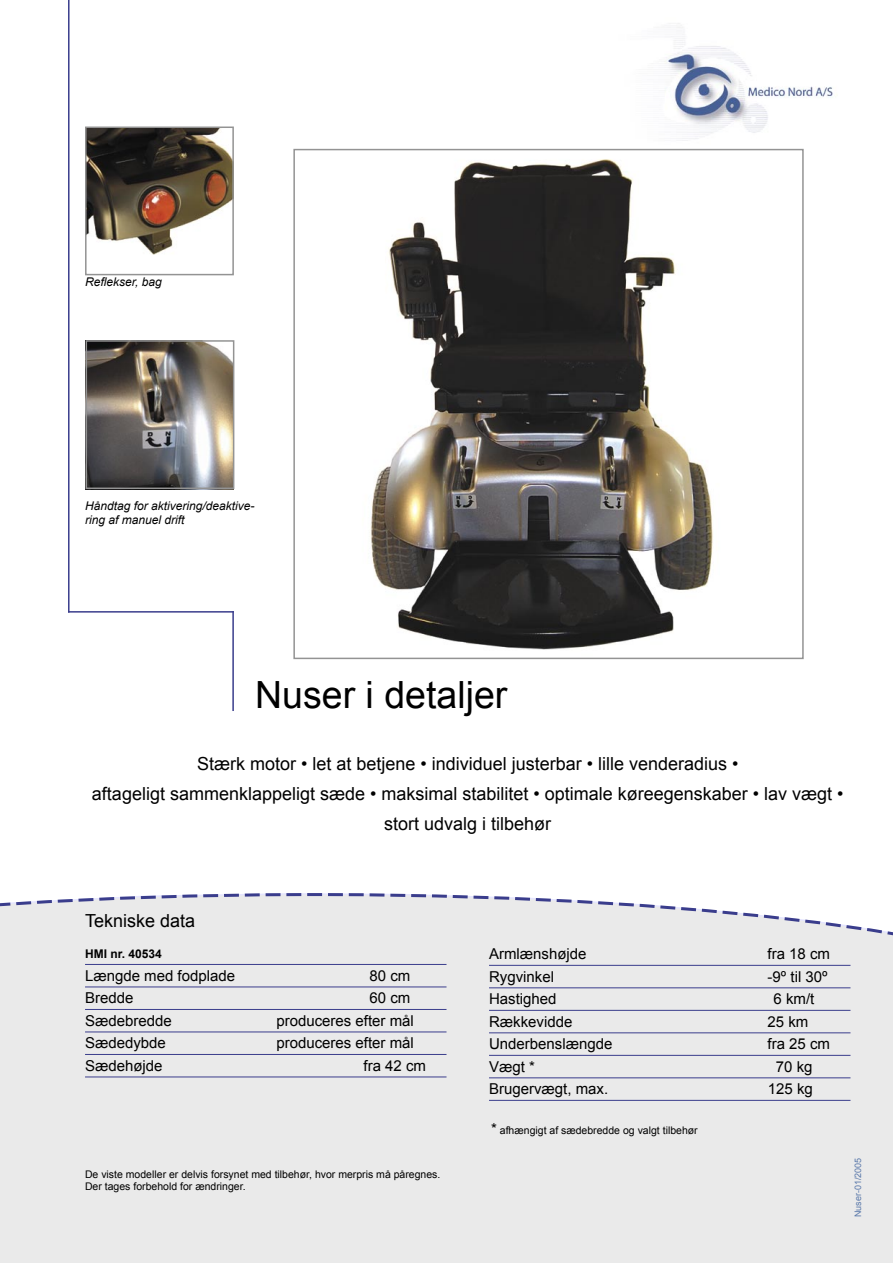
<style>
.page{position:relative;width:893px;height:1263px;background:#fff}
.page>*{position:absolute;margin:0;border:0;box-sizing:border-box;transform-origin:0 0}
.t1{font:37.5px "Arial";color:#000}
.t2{font:18px/30px "Arial";color:#000;text-align:center}
.t3{font:15px "Arial";color:#000}
.t4{font:italic 12px/14.4px "Arial";color:#000}
.t5{font:700 12px "Arial";color:#000}
.t6{font:10.5px "Arial";color:#000}
.t7{font:9px "Arial";color:#5c7aab}
.s1{font-size:15px}
</style>
<div class="page">
<div style="left:0;top:1154px;width:893px;height:109px;background:#eaeaea"></div>
<svg style="left:0;top:893px;width:893px;height:150px;background:#e7e7e9"></svg>
<div style="left:0;top:1043px;width:893px;height:111px;background:#eaeaea"></div>
<hr style="left:68px;top:0;width:2px;height:613px;background:#3a3d8c">
<hr style="left:68px;top:611px;width:166px;height:2px;background:#3a3d8c">
<hr style="left:232px;top:611px;width:2px;height:100px;background:#3a3d8c">
<hr style="left:85px;top:964px;width:361px;height:1px;background:#3a3d8c">
<hr style="left:85px;top:986px;width:361px;height:1px;background:#3a3d8c">
<hr style="left:85px;top:1009px;width:361px;height:1px;background:#3a3d8c">
<hr style="left:85px;top:1031px;width:361px;height:1px;background:#3a3d8c">
<hr style="left:85px;top:1054px;width:361px;height:1px;background:#3a3d8c">
<hr style="left:85px;top:1076px;width:361px;height:1px;background:#3a3d8c">
<hr style="left:489px;top:965px;width:361px;height:1px;background:#3a3d8c">
<hr style="left:489px;top:987px;width:361px;height:1px;background:#3a3d8c">
<hr style="left:489px;top:1010px;width:361px;height:1px;background:#3a3d8c">
<hr style="left:489px;top:1032px;width:361px;height:1px;background:#3a3d8c">
<hr style="left:489px;top:1055px;width:361px;height:1px;background:#3a3d8c">
<hr style="left:489px;top:1077px;width:361px;height:1px;background:#3a3d8c">
<hr style="left:489px;top:1100px;width:361px;height:1px;background:#3a3d8c">
<img style="left:561px;top:23px;width:272px;height:126px">
<img style="left:370px;top:159px;width:343px;height:491px">
<img style="left:88px;top:129px;width:143px;height:126px">
<img style="left:85px;top:340px;width:146px;height:149px">
<div style="left:86px;top:340px;width:148px;height:149px;border:2px solid #939393"></div>
<div style="left:85px;top:126px;width:149px;height:149px;border:2px solid #939393"></div>
<div style="left:293px;top:149px;width:511px;height:510px;border:2px solid #939393"></div>
<p class="t4" style="left:85px;top:275px;width:78px">Reflekser, bag</p>
<p class="t4" style="left:85px;top:498px;width:171px">Håndtag for aktivering/deaktive&shy;ring af manuel drift</p>
<p class="t1" style="left:255px;top:670px;width:254px">Nuser i detaljer</p>
<p class="t2" style="left:92px;top:749px;width:753px">Stærk motor • let at betjene • individuel justerbar • lille venderadius •<br>aftageligt sammenklappeligt sæde • maksimal stabilitet • optimale køreegenskaber • lav vægt • stort udvalg i tilbehør</p>
<p class="t2" style="left:85px;top:906px;width:112px">Tekniske data</p>
<p class="t5" style="left:85px;top:946px;width:78px">HMI nr. 40534</p>
<p class="t3" style="left:85px;top:966px;width:152px">Længde med fodplade</p>
<p class="t3" style="left:369px;top:966px;width:42px">80 cm</p>
<p class="t3" style="left:85px;top:988px;width:50px">Bredde</p>
<p class="t3" style="left:369px;top:988px;width:42px">60 cm</p>
<p class="t3" style="left:85px;top:1011px;width:88px">Sædebredde</p>
<p class="t3" style="left:276px;top:1011px;width:139px">produceres efter mål</p>
<p class="t3" style="left:85px;top:1033px;width:82px">Sædedybde</p>
<p class="t3" style="left:276px;top:1033px;width:139px">produceres efter mål</p>
<p class="t3" style="left:85px;top:1056px;width:79px">Sædehøjde</p>
<p class="t3" style="left:364px;top:1056px;width:64px">fra 42 cm</p>
<p class="t6" style="left:85px;top:1167px;width:357px">De viste modeller er delvis forsynet med tilbehør, hvor merpris må påregnes.</p>
<p class="t6" style="left:85px;top:1179px;width:162px">Der tages forbehold for ændringer.</p>
<p class="t3" style="left:489px;top:944px;width:99px">Armlænshøjde</p>
<p class="t3" style="left:767px;top:944px;width:64px">fra 18 cm</p>
<p class="t3" style="left:489px;top:967px;width:67px">Rygvinkel</p>
<p class="t3" style="left:767px;top:967px;width:62px">-9º til 30º</p>
<p class="t3" style="left:489px;top:989px;width:69px">Hastighed</p>
<p class="t3" style="left:773px;top:989px;width:42px">6 km/t</p>
<p class="t3" style="left:489px;top:1012px;width:85px">Rækkevidde</p>
<p class="t3" style="left:767px;top:1012px;width:42px">25 km</p>
<p class="t3" style="left:489px;top:1034px;width:125px">Underbenslængde</p>
<p class="t3" style="left:767px;top:1034px;width:64px">fra 25 cm</p>
<p class="t3" style="left:489px;top:1057px;width:47px">Vægt *</p>
<p class="t3" style="left:776px;top:1057px;width:38px">70 kg</p>
<p class="t3" style="left:489px;top:1079px;width:121px">Brugervægt, max.</p>
<p class="t3" style="left:768px;top:1079px;width:47px">125 kg</p>
<p class="t6" style="left:491px;top:1123px;width:208px"><span class="s1">*</span> afhængigt af sædebredde og valgt tilbehør</p>
<p class="t7" style="left:852px;top:1217px;width:61px;rotate:-90deg">Nuser-01/2005</p>
</div>
